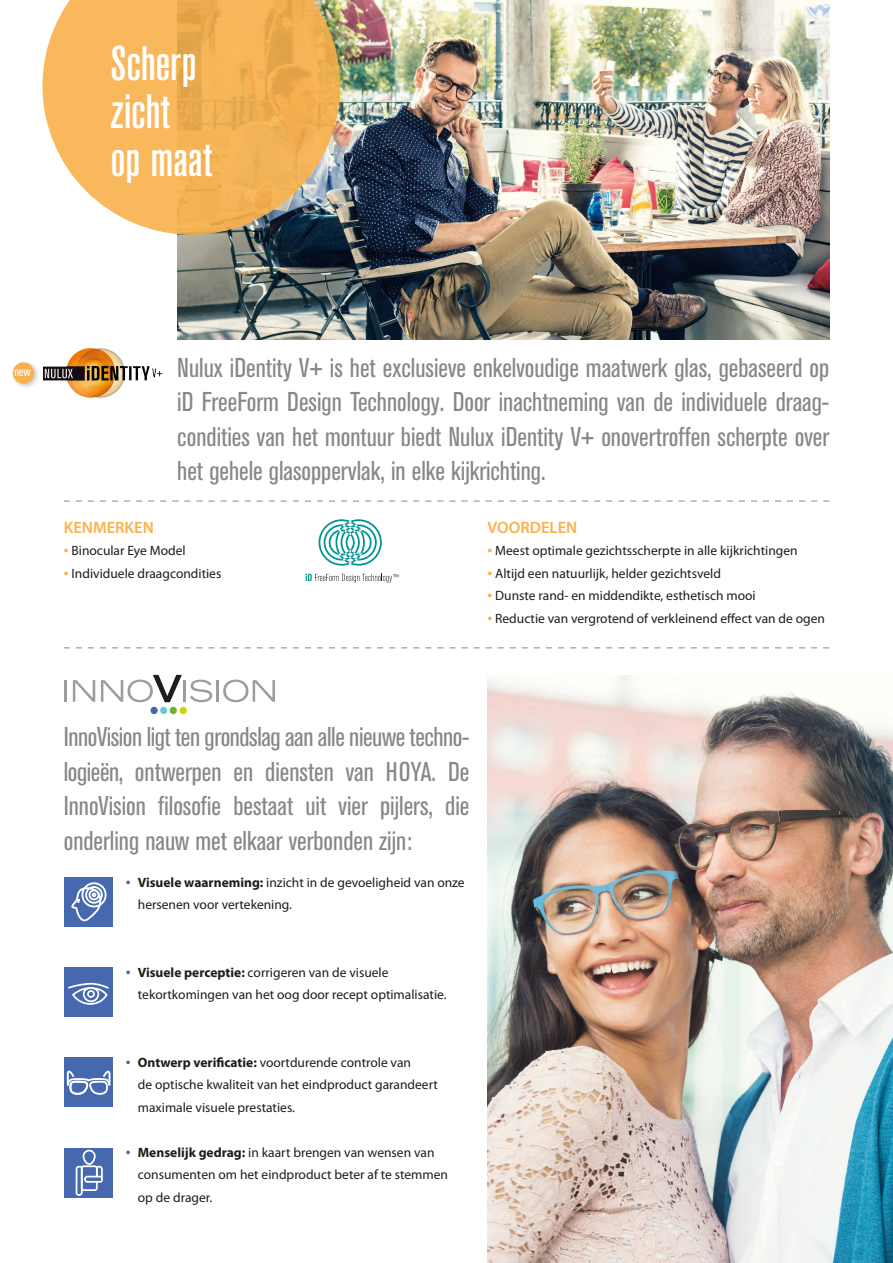
<style>
.page{position:relative;width:893px;height:1263px;background:#fff}
.page>*{position:absolute;margin:0;border:0;box-sizing:border-box;transform-origin:0 0}
.t1{font:500 condensed 48px/48px "Akzidenz Grotesk BE";color:#fff}
.t2{font:condensed 27px/34.5px "Akzidenz Grotesk BE";color:#878787;text-align:justify}
.t3{font:600 16.5px "Myriad Pro";color:#f9b14a}
.t4{font:13.5px/22.5px "Myriad Pro";color:#1d1d1b}
.t5{font:condensed 12.75px "Akzidenz Grotesk BE";color:#fff}
.s1{font-size:17.55px;color:#f9b14a}
.s2{font-size:17.55px;color:#4568af}
.s3{font-weight:700}
</style>
<div class="page">
<img style="left:177px;top:0;width:652px;height:340px">
<svg style="left:43px;top:0;width:297px;height:235px;background:#eab567"></svg>
<svg style="left:64px;top:501px;width:765px;height:1px"></svg>
<svg style="left:64px;top:647px;width:765px;height:1px"></svg>
<img style="left:43px;top:348px;width:120px;height:50px">
<img style="left:487px;top:675px;width:406px;height:588px">
<div style="left:10px;top:360px;width:31px;height:30px;background:#1d1d1b;opacity:.25"></div>
<div style="left:13px;top:362px;width:21px;height:22px;background:#f9b14a;border-radius:50%"></div>
<svg style="left:319px;top:519px;width:63px;height:47px"></svg>
<svg style="left:306px;top:574px;width:93px;height:9px"></svg>
<hr style="left:65px;top:680px;width:2px;height:22px;background:#9d9d9c">
<svg style="left:73px;top:680px;width:22px;height:22px"></svg>
<hr style="left:183px;top:680px;width:3px;height:22px;background:#9d9d9c">
<svg style="left:190px;top:680px;width:22px;height:22px"></svg>
<hr style="left:216px;top:680px;width:3px;height:22px;background:#9d9d9c">
<svg style="left:223px;top:680px;width:52px;height:22px"></svg>
<svg style="left:101px;top:675px;width:81px;height:27px"></svg>
<div style="left:150px;top:707px;width:8px;height:7px;background:#4567af;border-radius:50%"></div>
<div style="left:160px;top:707px;width:7px;height:7px;background:#6dc6d9;border-radius:50%"></div>
<div style="left:170px;top:707px;width:7px;height:7px;background:#68b42e;border-radius:50%"></div>
<div style="left:180px;top:707px;width:7px;height:7px;background:#cbd500;border-radius:50%"></div>
<div style="left:64px;top:877px;width:49px;height:50px;background:#4568af"></div>
<svg style="left:71px;top:882px;width:36px;height:39px"></svg>
<div style="left:64px;top:967px;width:49px;height:50px;background:#4568af"></div>
<svg style="left:68px;top:983px;width:41px;height:22px"></svg>
<div style="left:64px;top:1057px;width:49px;height:50px;background:#4568af"></div>
<svg style="left:67px;top:1070px;width:43px;height:25px"></svg>
<div style="left:64px;top:1148px;width:49px;height:50px;background:#4568af"></div>
<svg style="left:76px;top:1150px;width:27px;height:46px"></svg>
<h1 class="t1" style="left:111px;top:40px;width:103px">Scherp zicht<br>op maat</h1>
<p class="t5" style="left:15px;top:365px;width:17px">new</p>
<p class="t2" style="left:177px;top:351px;width:653px">Nulux iDentity V+ is het exclusieve enkelvoudige maatwerk glas, gebaseerd op iD FreeForm Design Technology. Door inachtneming van de individuele draag&shy;condities van het montuur biedt Nulux iDentity V+ onovertroffen scherpte over het gehele glasoppervlak, in elke kijkrichting.</p>
<p class="t3" style="left:64px;top:516px;width:92px">KENMERKEN</p>
<p class="t4" style="left:64px;top:539px;width:123px"><span class="s1">•</span> Binocular Eye Model</p>
<p class="t4" style="left:64px;top:561px;width:159px"><span class="s1">•</span> Individuele draagcondities</p>
<p class="t3" style="left:487px;top:516px;width:92px">VOORDELEN</p>
<p class="t4" style="left:487px;top:539px;width:312px"><span class="s1">•</span> Meest optimale gezichtsscherpte in alle kijkrichtingen</p>
<p class="t4" style="left:487px;top:561px;width:235px"><span class="s1">•</span> Altijd een natuurlijk, helder gezichtsveld</p>
<p class="t4" style="left:487px;top:584px;width:270px"><span class="s1">•</span> Dunste rand- en middendikte, esthetisch mooi</p>
<p class="t4" style="left:487px;top:606px;width:339px"><span class="s1">•</span> Reductie van vergrotend of verkleinend effect van de ogen</p>
<h2 class="t2" style="left:64px;top:720px;width:407px">InnoVision ligt ten grondslag aan alle nieuwe techno&shy;logieën, ontwerpen en diensten van HOYA. De InnoVision filosofie bestaat uit vier pijlers, die onderling nauw met elkaar verbonden zijn:</h2>
<p class="t4" style="left:138px;top:871px;width:328px;text-indent:-12px"><span class="s2">•</span> <span class="s3">Visuele waarneming:</span> inzicht in de gevoeligheid van onze hersenen voor vertekening.</p>
<p class="t4" style="left:138px;top:961px;width:310px;text-indent:-12px"><span class="s2">•</span> <span class="s3">Visuele perceptie:</span> corrigeren van de visuele tekortkomingen van het oog door recept optimalisatie.</p>
<p class="t4" style="left:138px;top:1051px;width:301px;text-indent:-12px"><span class="s2">•</span> <span class="s3">Ontwerp verificatie:</span> voortdurende controle van<br>de optische kwaliteit van het eindproduct garandeert maximale visuele prestaties.</p>
<p class="t4" style="left:138px;top:1141px;width:312px;text-indent:-12px"><span class="s2">•</span> <span class="s3">Menselijk gedrag:</span> in kaart brengen van wensen van consumenten om het eindproduct beter af te stemmen op de drager.</p>
</div>
